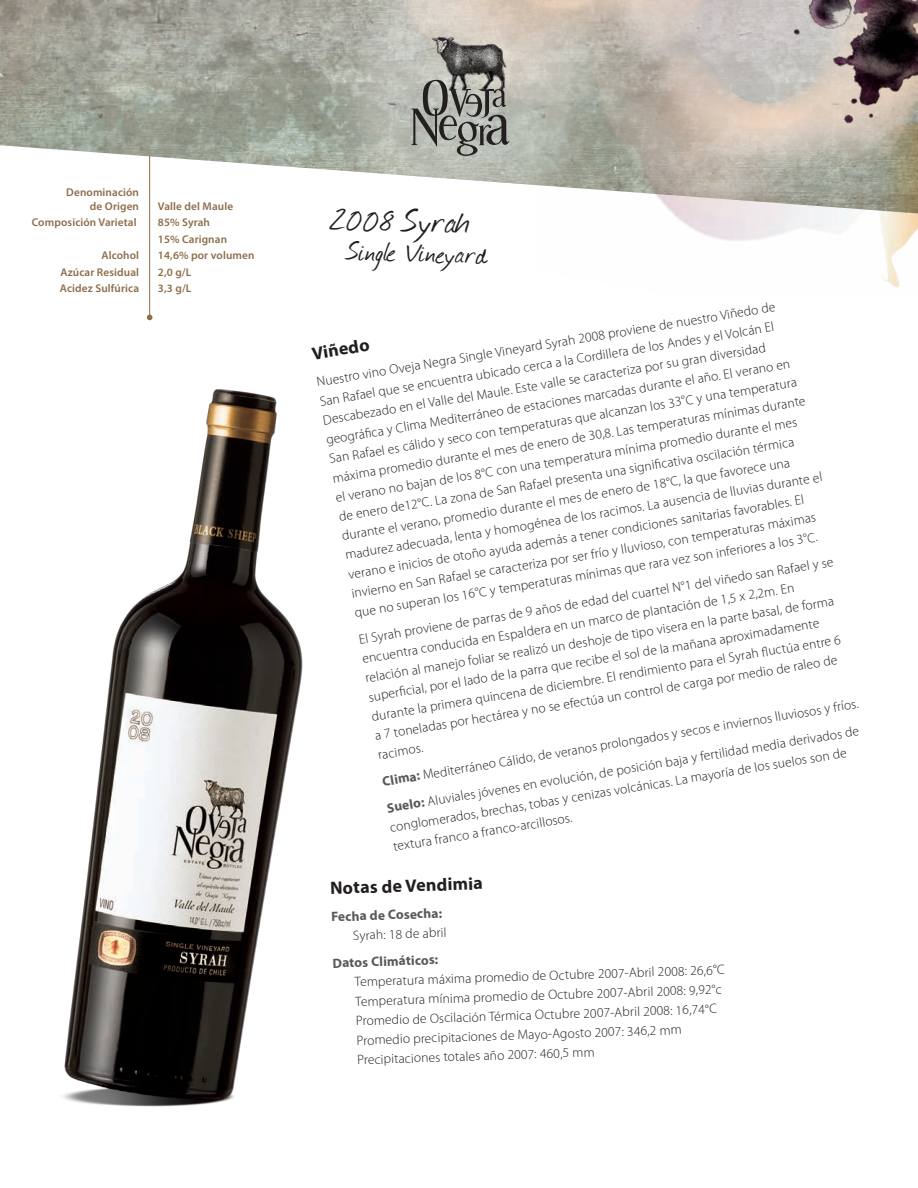
<style>
.page{position:relative;width:918px;height:1188px;background:#fff}
.page>*{position:absolute;margin:0;border:0;box-sizing:border-box;transform-origin:0 0}
.t1{font:37.5px "Journal";color:#231f20;scale:1.2 1}
.t2{font:30px "Journal";color:#231f20;scale:1.2 1}
.t3{font:700 18px "Myriad Pro";color:#231f20}
.t4{font:300 13.5px/19.5px "Myriad Pro";color:#231f20}
.t5{font:700 13.5px "Myriad Pro";color:#57585a}
.t6{font:600 11.25px/13.5px "Myriad Pro";letter-spacing:.01em;color:#8e6d4b;text-align:right}
.s1{font-size:33px}
.s2{font-weight:700;color:#57585a}
</style>
<div class="page">
<hr style="left:149px;top:153px;width:1px;height:164px;background:#8e6d4b">
<svg style="left:147px;top:315px;width:6px;height:5px"></svg>
<img style="left:62px;top:389px;width:241px;height:718px">
<img style="left:0;top:0;width:297px;height:213px">
<img style="left:297px;top:0;width:241px;height:186px">
<img style="left:538px;top:128px;width:363px;height:160px">
<img style="left:555px;top:128px;width:363px;height:120px">
<img style="left:404px;top:0;width:326px;height:128px">
<img style="left:730px;top:0;width:188px;height:202px">
<img style="left:426px;top:33px;width:92px;height:64px">
<svg style="left:411px;top:80px;width:99px;height:76px"></svg>
<p class="t6" style="left:66px;top:185px;width:74px">Denominación de Origen</p>
<p class="t6" style="left:158px;top:199px;width:77px">Valle del Maule</p>
<p class="t6" style="left:32px;top:215px;width:106px">Composición Varietal</p>
<p class="t6" style="left:158px;top:214px;width:71px;line-height:16.5px;text-align:left">85% Syrah<br>15% Carignan</p>
<p class="t6" style="left:101px;top:248px;width:39px">Alcohol</p>
<p class="t6" style="left:158px;top:248px;width:98px">14,6% por volumen</p>
<p class="t6" style="left:60px;top:265px;width:80px">Azúcar Residual</p>
<p class="t6" style="left:158px;top:265px;width:35px">2,0 g/L</p>
<p class="t6" style="left:60px;top:281px;width:81px">Acidez Sulfúrica</p>
<p class="t6" style="left:158px;top:281px;width:35px">3,3 g/L</p>
<h1 class="t1" style="left:330px;top:194px;width:117px;rotate:1deg"><span class="s1">2008</span> Syrah</h1>
<h2 class="t2" style="left:347px;top:231px;width:118px;rotate:1deg">Single Vineyard</h2>
<p class="t4" style="left:315px;top:371px;width:486px;rotate:-9deg">Nuestro vino Oveja Negra Single Vineyard Syrah 2008 proviene de nuestro Viñedo de San Rafael que se encuentra ubicado cerca a la Cordillera de los Andes y el Volcán El Descabezado en el Valle del Maule. Este valle se caracteriza por su gran diversidad geográfi ca y Clima Mediterráneo de estaciones marcadas durante el año. El verano en San Rafael es cálido y seco con temperaturas que alcanzan los 33°C y una temperatura máxima promedio durante el mes de enero de 30,8. Las temperaturas mínimas durante el verano no bajan de los 8°C con una temperatura mínima promedio durante el mes de enero de12°C. La zona de San Rafael presenta una signifi cativa oscilación térmica durante el verano, promedio durante el mes de enero de 18°C, la que favorece una madurez adecuada, lenta y homogénea de los racimos. La ausencia de lluvias durante el verano e inicios de otoño ayuda además a tener condiciones sanitarias favorables. El invierno en San Rafael se caracteriza por ser frío y lluvioso, con temperaturas máximas que no superan los 16°C y temperaturas mínimas que rara vez son inferiores a los 3°C.</p>
<h3 class="t3" style="left:310px;top:342px;width:59px;rotate:-9deg">Viñedo</h3>
<p class="t4" style="left:357px;top:628px;width:482px;rotate:-9deg">El Syrah proviene de parras de 9 años de edad del cuartel N°1 del viñedo san Rafael y se encuentra conducida en Espaldera en un marco de plantación de 1,5 x 2,2m. En relación al manejo foliar se realizó un deshoje de tipo visera en la parte basal, de forma superfi cial, por el lado de la parra que recibe el sol de la mañana aproximadamente durante la primera quincena de diciembre. El rendimiento para el Syrah fl uctúa entre 6 a 7 toneladas por hectárea y no se efectúa un control de carga por medio de raleo de racimos.</p>
<p class="t4" style="left:380px;top:767px;width:484px;line-height:27px;rotate:-9deg"><span class="s2">Clima:</span> Mediterráneo Cálido, de veranos prolongados y secos e inviernos lluviosos y fríos.<br><span class="s2">Suelo:</span> Aluviales jóvenes en evolución, de posición baja y fertilidad media derivados de</p>
<p class="t4" style="left:388px;top:816px;width:464px;line-height:20.2px;rotate:-9deg">conglomerados, brechas, tobas y cenizas volcánicas. La mayoría de los suelos son de textura franco a franco-arcillosos.</p>
<h3 class="t3" style="left:330px;top:877px;width:154px;rotate:-2deg">Notas de Vendimia</h3>
<p class="t5" style="left:331px;top:908px;width:112px;rotate:-2deg">Fecha de Cosecha:</p>
<p class="t4" style="left:353px;top:926px;width:95px;rotate:-2deg">Syrah: 18 de abril</p>
<p class="t5" style="left:332px;top:954px;width:107px;rotate:-2deg">Datos Climáticos:</p>
<p class="t4" style="left:354px;top:973px;width:372px;rotate:-2deg">Temperatura máxima promedio de Octubre 2007-Abril 2008: 26,6°C Temperatura mínima promedio de Octubre 2007-Abril 2008: 9,92°c Promedio de Oscilación Térmica Octubre 2007-Abril 2008: 16,74°C Promedio precipitaciones de Mayo-Agosto 2007: 346,2 mm Precipitaciones totales año 2007: 460,5 mm</p>
</div>
